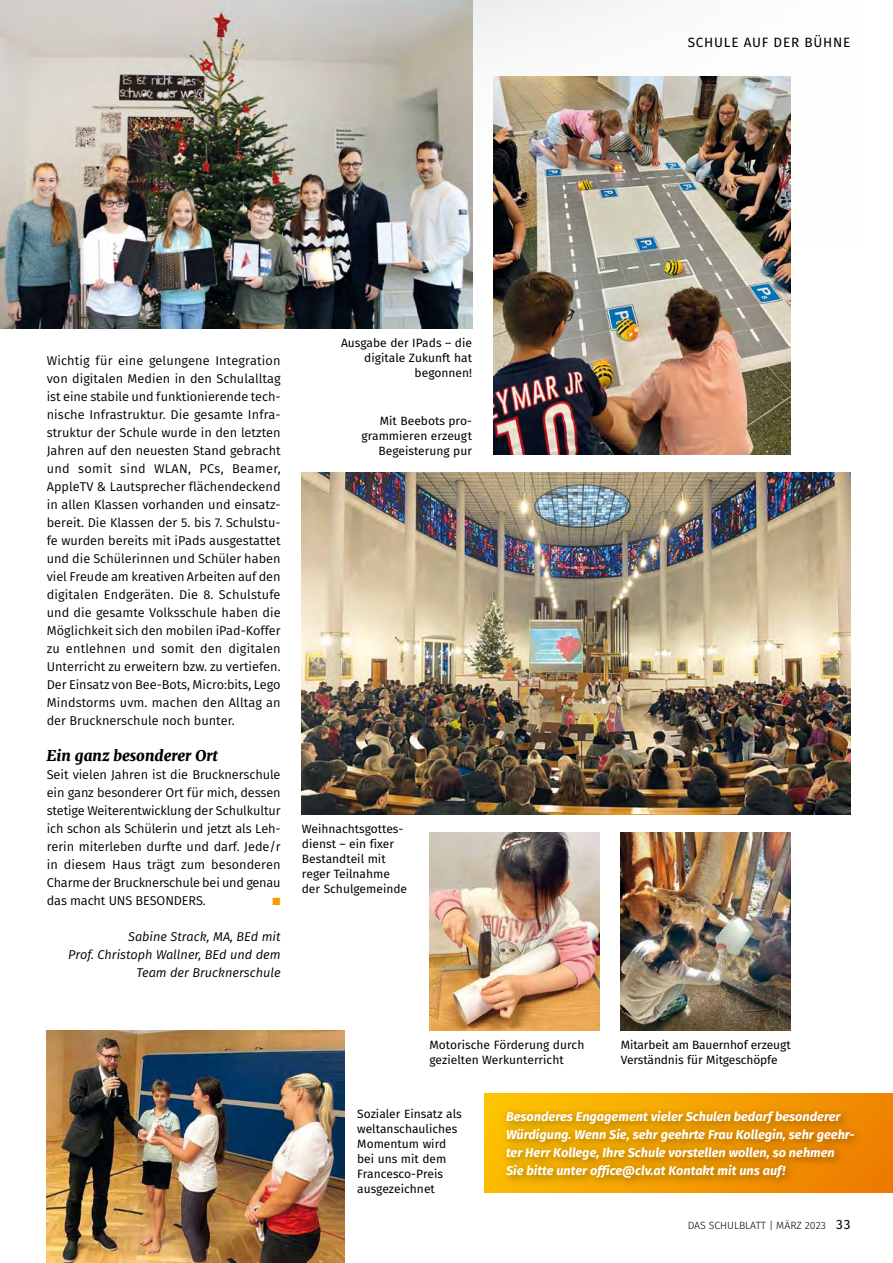
<style>
.page{position:relative;width:893px;height:1263px;background:#fff}
.page>*{position:absolute;margin:0;border:0;box-sizing:border-box;transform-origin:0 0}
.t1{font:italic 800 15px "Merriweather";color:#000}
.t2{font:13.5px "Fira Sans";letter-spacing:.06em;color:#000}
.t3{font:12.75px/18px "Fira Sans";letter-spacing:-.01em;color:#000;text-align:justify}
.t4{font:italic 700 12.75px/18px "Fira Sans";color:#fff}
.t5{font:italic 12.75px/18px "Fira Sans";color:#000;text-align:right}
.t6{font:12px/15px "Fira Sans";color:#000}
.t7{font:300 10.5px "Fira Sans";color:#000}
.t8{font:10.5px "Zapf Dingbats ITC";color:#f49e00}
.s1{font-weight:400;font-size:13.5px}
</style>
<div class="page">
<img style="left:621px;top:833px;width:170px;height:198px">
<img style="left:493px;top:77px;width:298px;height:378px">
<img style="left:47px;top:1031px;width:297px;height:232px">
<img style="left:0;top:0;width:472px;height:329px">
<img style="left:302px;top:473px;width:548px;height:342px">
<img style="left:429px;top:833px;width:171px;height:198px">
<div style="left:485px;top:1094px;width:408px;height:99px;background:linear-gradient(to right,#fdc500,#ef8300)"></div>
<div style="left:501px;top:1105px;width:364px;height:84px;background:#000;opacity:.4"></div>
<p class="t2" style="left:688px;top:33px;width:164px">SCHULE AUF DER BÜHNE</p>
<p class="t3" style="left:47px;top:352px;width:235px">Wichtig für eine gelungene Integration von digitalen Medien in den Schulalltag ist eine stabile und funktionierende tech&shy;nische Infrastruktur. Die gesamte Infra&shy;struktur der Schule wurde in den letzten Jahren auf den neuesten Stand gebracht und somit sind WLAN, PCs, Beamer, AppleTV &amp; Lautsprecher flächendeckend in allen Klassen vorhanden und einsatz&shy;bereit. Die Klassen der 5. bis 7. Schulstu&shy;fe wurden bereits mit iPads ausgestattet und die Schülerinnen und Schüler haben viel Freude am kreativen Arbeiten auf den digitalen Endgeräten. Die 8. Schulstufe und die gesamte Volksschule haben die Möglichkeit sich den mobilen iPad-Koffer zu entlehnen und somit den digitalen Unterricht zu erweitern bzw. zu vertiefen.<br>Der Einsatz von Bee-Bots, Micro:bits, Lego Mindstorms uvm. machen den Alltag an der Brucknerschule noch bunter.</p>
<p class="t1" style="left:47px;top:746px;width:173px">Ein ganz besonderer Ort</p>
<p class="t3" style="left:47px;top:766px;width:235px">Seit vielen Jahren ist die Brucknerschule ein ganz besonderer Ort für mich, dessen stetige Weiterentwicklung der Schulkultur ich schon als Schülerin und jetzt als Leh&shy;rerin miterleben durfte und darf. Jede/r in diesem Haus trägt zum besonderen Charme der Brucknerschule bei und genau das macht UNS BESONDERS.</p>
<p class="t8" style="left:273px;top:896px;width:9px">■</p>
<p class="t5" style="left:68px;top:928px;width:214px">Sabine Strack, MA, BEd mit<br>Prof. Christoph Wallner, BEd und dem<br>Team der Brucknerschule</p>
<p class="t6" style="left:341px;top:336px;width:132px;text-align:right">Ausgabe der IPads – die digitale Zukunft hat begonnen!</p>
<p class="t6" style="left:362px;top:414px;width:112px;text-align:right">Mit Beebots pro&shy;grammieren erzeugt<br>Begeisterung pur</p>
<p class="t6" style="left:302px;top:822px;width:107px">Weihnachtsgottes&shy;dienst – ein fixer<br>Bestandteil mit reger Teilnahme der Schulgemeinde</p>
<p class="t6" style="left:429px;top:1038px;width:156px">Motorische Förderung durch gezielten Werkunterricht</p>
<p class="t6" style="left:621px;top:1038px;width:172px">Mitarbeit am Bauernhof erzeugt<br>Verständnis für Mitgeschöpfe</p>
<p class="t6" style="left:357px;top:1107px;width:106px">Sozialer Einsatz als weltanschauliches<br>Momentum wird bei uns mit dem<br>Francesco-Preis ausgezeichnet</p>
<p class="t4" style="left:506px;top:1106px;width:350px">Besonderes Engagement vieler Schulen bedarf besonderer Würdigung. Wenn Sie, sehr geehrte Frau Kollegin, sehr geehr&shy;ter Herr Kollege, Ihre Schule vorstellen wollen, so nehmen Sie bitte unter office@clv.at Kontakt mit uns auf!</p>
<p class="t7" style="left:688px;top:1218px;width:164px">DAS SCHULBLATT | MÄRZ 2023 <span class="s1">33</span></p>
</div>
